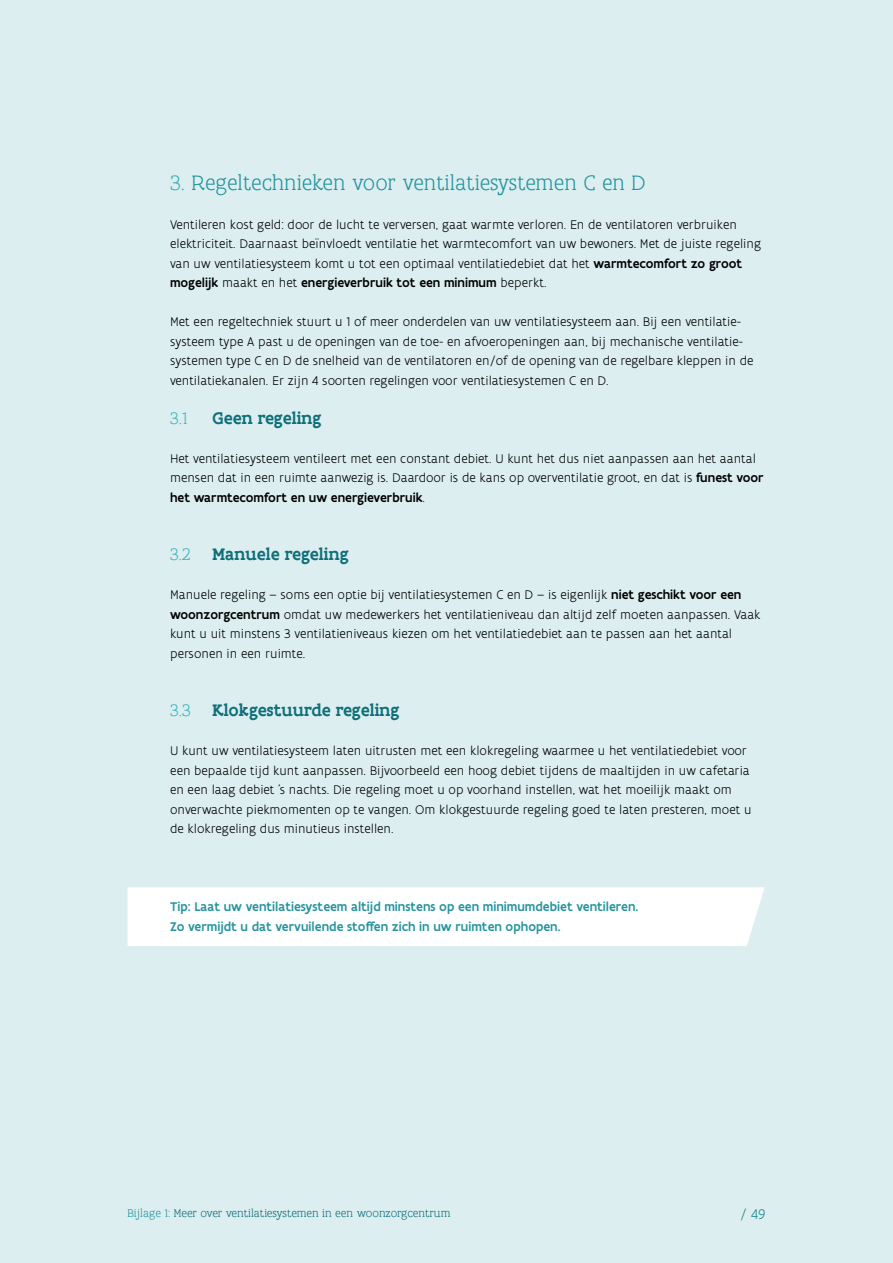
<style>
.page{position:relative;width:893px;height:1263px;background:#dceef0}
.page>*{position:absolute;margin:0;border:0;box-sizing:border-box;transform-origin:0 0}
.t1{font:300 22.5px "Flanders Art Serif";color:#25949d}
.t2{font:500 18px "Flanders Art Serif";color:#0f6f78}
.t3{font:300 18px "Flanders Art Serif";color:#42b6be}
.t4{font:300 15px "Flanders Art Sans";color:#25949d}
.t5{font:300 13.5px/19.5px "Flanders Art Sans";color:#000}
.t6{font:500 13.5px/19.5px "Flanders Art Sans";color:#25949d}
.t7{font:300 12px "Flanders Art Serif";color:#0f6f78}
.s1{color:#42b6be}
.s2{font-weight:500}
.s3{font-weight:300;color:#42b6be}
.s4{color:#25949d}
</style>
<div class="page">
<div style="left:128px;top:887px;width:637px;height:59px;background:#fff"></div>
<h1 class="t1" style="left:170px;top:169px;width:477px"><span class="s1">3.</span> Regeltechnieken voor ventilatiesystemen C en D</h1>
<p class="t5" style="left:170px;top:214px;width:592px">Ventileren kost geld: door de lucht te verversen, gaat warmte verloren. En de ventilatoren verbruiken elektriciteit. Daarnaast beïnvloedt ventilatie het warmtecomfort van uw bewoners. Met de juiste regeling van uw ventilatiesysteem komt u tot een optimaal ventilatiedebiet dat het <span class="s2">warmtecomfort zo groot mogelijk</span> maakt en het <span class="s2">energieverbruik tot een minimum</span> beperkt.</p>
<p class="t5" style="left:170px;top:312px;width:585px">Met een regeltechniek stuurt u 1 of meer onderdelen van uw ventilatiesysteem aan. Bij een ventilatie&shy;systeem type A past u de openingen van de toe- en afvoeropeningen aan, bij mechanische ventilatie&shy;systemen type C en D de snelheid van de ventilatoren en/of de opening van de regelbare kleppen in de ventilatiekanalen. Er zijn 4 soorten regelingen voor ventilatiesystemen C en D.</p>
<h2 class="t3" style="left:170px;top:407px;width:19px">3.1</h2>
<h2 class="t2" style="left:213px;top:406px;width:111px">Geen regeling</h2>
<p class="t5" style="left:170px;top:448px;width:595px">Het ventilatiesysteem ventileert met een constant debiet. U kunt het dus niet aanpassen aan het aantal mensen dat in een ruimte aanwezig is. Daardoor is de kans op overventilatie groot, en dat is <span class="s2">funest voor het warmtecomfort en uw energieverbruik</span>.</p>
<h2 class="t2" style="left:170px;top:543px;width:180px"><span class="s3">3.2</span> Manuele regeling</h2>
<p class="t5" style="left:170px;top:585px;width:592px">Manuele regeling – soms een optie bij ventilatiesystemen C en D – is eigenlijk <span class="s2">niet geschikt voor een woonzorgcentrum</span> omdat uw medewerkers het ventilatieniveau dan altijd zelf moeten aanpassen. Vaak kunt u uit minstens 3 ventilatieniveaus kiezen om het ventilatiedebiet aan te passen aan het aantal personen in een ruimte.</p>
<h2 class="t2" style="left:170px;top:699px;width:231px"><span class="s3">3.3</span> Klokgestuurde regeling</h2>
<p class="t5" style="left:170px;top:741px;width:583px">U kunt uw ventilatiesysteem laten uitrusten met een klokregeling waarmee u het ventilatiedebiet voor een bepaalde tijd kunt aanpassen. Bijvoorbeeld een hoog debiet tijdens de maaltijden in uw cafetaria en een laag debiet ’s nachts. Die regeling moet u op voorhand instellen, wat het moeilijk maakt om onverwachte piekmomenten op te vangen. Om klokgestuurde regeling goed te laten presteren, moet u de klokregeling dus minutieus instellen.</p>
<p class="t6" style="left:170px;top:897px;width:470px">Tip: Laat uw ventilatiesysteem altijd minstens op een minimumdebiet ventileren.<br>Zo vermijdt u dat vervuilende stoffen zich in uw ruimten ophopen.</p>
<p class="t7" style="left:128px;top:1206px;width:324px"><span class="s4">Bijlage 1:</span> Meer over ventilatiesystemen in een woonzorgcentrum</p>
<p class="t4" style="left:740px;top:1205px;width:27px">/ 49</p>
</div>
